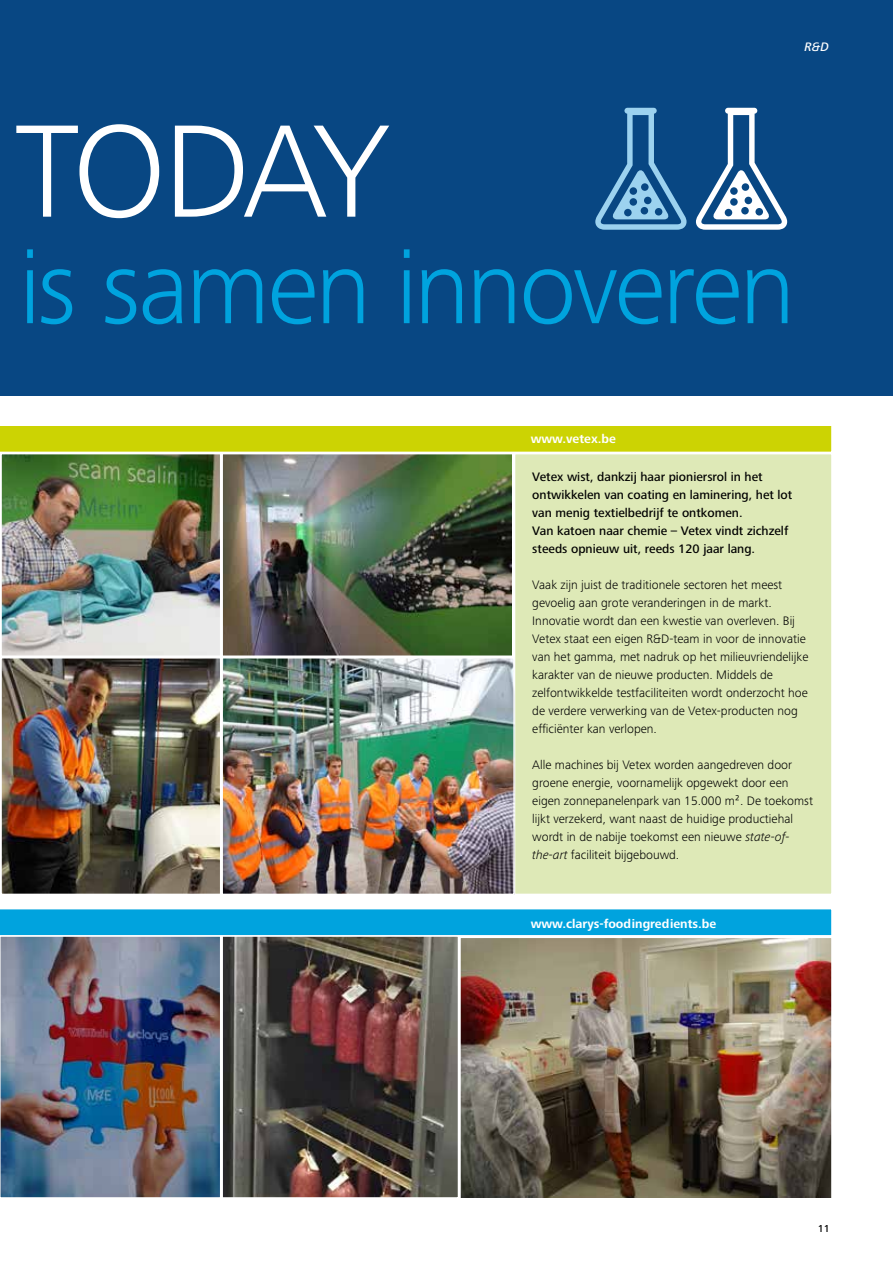
<style>
.page{position:relative;width:893px;height:1263px;background:#fff}
.page>*{position:absolute;margin:0;border:0;box-sizing:border-box;transform-origin:0 0}
.t1{font:300 136.5px "Frutiger Next Pro";letter-spacing:-.05em;color:#fff}
.t2{font:300 106.5px "Frutiger Next Pro";letter-spacing:-.035em;color:#00a3de}
.t3{font:300 12.75px/18px "Frutiger Next Pro";color:#000}
.t4{font:500 12.75px/18px "Frutiger Next Pro";color:#000}
.t5{font:700 12.75px "Frutiger Next Pro";color:#fff}
.t6{font:italic 500 12.75px "Frutiger Next Pro";color:#fff}
.t7{font:500 10.5px "Frutiger Next Pro";color:#000}
.s1{font-style:italic}
</style>
<div class="page">
<div style="left:0;top:0;width:893px;height:395px;background:#084783"></div>
<div style="left:514px;top:454px;width:318px;height:440px;background:#dee9b7"></div>
<div style="left:514px;top:453px;width:319px;height:442px;border:2px solid #fff"></div>
<img style="left:3px;top:456px;width:508px;height:198px">
<div style="left:0;top:453px;width:221px;height:204px;border:2px solid #fff"></div>
<img style="left:224px;top:938px;width:232px;height:258px">
<div style="left:221px;top:935px;width:238px;height:264px;border:2px solid #fff"></div>
<div style="left:221px;top:453px;width:293px;height:204px;border:2px solid #fff"></div>
<img style="left:462px;top:939px;width:368px;height:258px">
<div style="left:459px;top:936px;width:374px;height:264px;border:2px solid #fff"></div>
<img style="left:0;top:936px;width:220px;height:262px">
<img style="left:3px;top:660px;width:509px;height:232px">
<div style="left:0;top:657px;width:221px;height:238px;border:2px solid #fff"></div>
<div style="left:221px;top:657px;width:294px;height:238px;border:2px solid #fff"></div>
<div style="left:0;top:426px;width:832px;height:26px;background:#ccd303"></div>
<svg style="left:0;top:909px;width:832px;height:27px;background:#0da7df"></svg>
<svg style="left:696px;top:108px;width:91px;height:122px"></svg>
<svg style="left:595px;top:108px;width:92px;height:122px"></svg>
<p class="t6" style="left:805px;top:40px;width:26px">R&amp;D</p>
<h1 class="t1" style="left:15px;top:93px;width:376px">TODAY</h1>
<h2 class="t2" style="left:19px;top:227px;width:778px">is samen innoveren</h2>
<p class="t5" style="left:531px;top:431px;width:87px">www.vetex.be</p>
<p class="t4" style="left:532px;top:467px;width:262px">Vetex wist, dankzij haar pioniersrol in het ontwikkelen van coating en laminering, het lot van menig textielbedrijf te ontkomen.<br>Van katoen naar chemie – Vetex vindt zichzelf steeds opnieuw uit, reeds 120 jaar lang.</p>
<p class="t3" style="left:532px;top:575px;width:278px">Vaak zijn juist de traditionele sectoren het meest gevoelig aan grote veranderingen in de markt.<br>Innovatie wordt dan een kwestie van overleven. Bij Vetex staat een eigen R&amp;D-team in voor de innovatie van het gamma, met nadruk op het milieuvriendelijke karakter van de nieuwe producten. Middels de zelfontwikkelde testfaciliteiten wordt onderzocht hoe de verdere verwerking van de Vetex-producten nog efficiënter kan verlopen.</p>
<p class="t3" style="left:532px;top:755px;width:282px">Alle machines bij Vetex worden aangedreven door groene energie, voornamelijk opgewekt door een eigen zonnepanelenpark van 15.000 m². De toekomst lijkt verzekerd, want naast de huidige productiehal wordt in de nabije toekomst een nieuwe <span class="s1">state-of&shy;the-art</span> faciliteit bijgebouwd.</p>
<p class="t5" style="left:531px;top:916px;width:187px">www.clarys-foodingredients.be</p>
<p class="t7" style="left:818px;top:1222px;width:13px">11</p>
</div>
